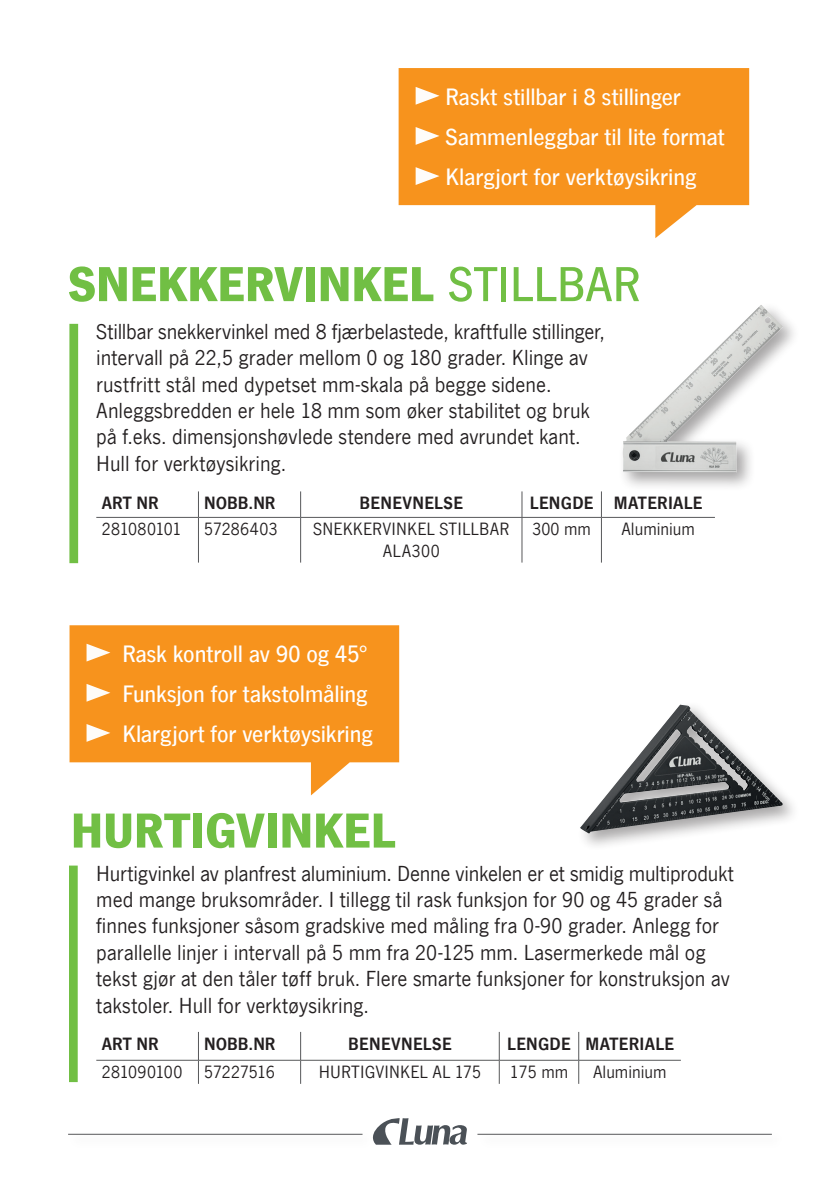
<style>
.page{position:relative;width:840px;height:1191px;background:#fff}
.page>*{position:absolute;margin:0;border:0;box-sizing:border-box;transform-origin:0 0}
.t1{font:900 50px "News Gothic Com";color:#71bf44}
.t2{font:500 24px/40.2px "News Gothic Com";color:#fff}
.t3{font:22px/26.4px "News Gothic Com";color:#231f20}
.t4{font:18px/21.6px "News Gothic Com";letter-spacing:.005em;color:#231f20;text-align:center}
.t5{font:700 18px "News Gothic Com";letter-spacing:.015em;color:#231f20}
.t6{font:18px "News Gothic Com";letter-spacing:-.025em;color:#231f20}
.s1{font-weight:500}
</style>
<div class="page">
<svg style="left:375px;top:1118px;width:92px;height:26px"></svg>
<div style="left:66px;top:1130px;width:309px;height:19px;background:#231f20;opacity:.4"></div>
<hr style="left:68px;top:1134px;width:294px;height:1px;background:#57585a">
<div style="left:475px;top:1130px;width:309px;height:19px;background:#231f20;opacity:.4"></div>
<hr style="left:477px;top:1134px;width:294px;height:1px;background:#57585a">
<div style="left:69px;top:865px;width:9px;height:217px;background:#71bf44"></div>
<svg style="left:198px;top:1032px;width:1px;height:51px"></svg>
<svg style="left:300px;top:1032px;width:1px;height:51px"></svg>
<hr style="left:96px;top:1060px;width:102px;height:1px;background:#57585a">
<hr style="left:198px;top:1060px;width:102px;height:1px;background:#57585a">
<hr style="left:300px;top:1060px;width:199px;height:1px;background:#57585a">
<hr style="left:499px;top:1060px;width:79px;height:1px;background:#57585a">
<hr style="left:578px;top:1060px;width:102px;height:1px;background:#57585a">
<svg style="left:498px;top:1032px;width:1px;height:51px"></svg>
<svg style="left:578px;top:1032px;width:1px;height:51px"></svg>
<div style="left:69px;top:324px;width:9px;height:239px;background:#71bf44"></div>
<svg style="left:198px;top:491px;width:1px;height:26px"></svg>
<svg style="left:300px;top:491px;width:1px;height:26px"></svg>
<hr style="left:198px;top:517px;width:1px;height:45px;background:#57585a">
<hr style="left:300px;top:517px;width:1px;height:45px;background:#57585a">
<hr style="left:96px;top:517px;width:102px;height:1px;background:#57585a">
<hr style="left:198px;top:517px;width:102px;height:1px;background:#57585a">
<hr style="left:300px;top:517px;width:221px;height:1px;background:#57585a">
<hr style="left:521px;top:517px;width:80px;height:1px;background:#57585a">
<hr style="left:601px;top:517px;width:113px;height:1px;background:#57585a">
<svg style="left:521px;top:491px;width:1px;height:26px"></svg>
<hr style="left:521px;top:517px;width:1px;height:45px;background:#57585a">
<hr style="left:600px;top:517px;width:1px;height:45px;background:#57585a">
<svg style="left:398px;top:68px;width:350px;height:170px;fill:#f7931d"></svg>
<svg style="left:415px;top:87px;width:24px;height:18px"></svg>
<svg style="left:415px;top:127px;width:24px;height:18px"></svg>
<svg style="left:415px;top:167px;width:24px;height:18px"></svg>
<svg style="left:69px;top:625px;width:330px;height:170px;fill:#f7931d"></svg>
<svg style="left:86px;top:643px;width:24px;height:18px"></svg>
<svg style="left:86px;top:684px;width:24px;height:17px"></svg>
<svg style="left:86px;top:724px;width:24px;height:18px"></svg>
<div style="left:617px;top:301px;width:183px;height:190px;background:#231f20;opacity:.4"></div>
<img style="left:622px;top:305px;width:160px;height:167px">
<div style="left:576px;top:700px;width:224px;height:151px;background:#231f20;opacity:.4"></div>
<img style="left:579px;top:704px;width:203px;height:129px">
<p class="t2" style="left:445px;top:77px;width:280px">Raskt stillbar i 8 stillinger<br>Sammenleggbar til lite format<br>Klargjort for verktøysikring</p>
<h1 class="t1" style="left:68px;top:256px;width:573px">SNEKKERVINKEL <span class="s1">STILLBAR</span></h1>
<p class="t3" style="left:96px;top:318px;width:510px">Stillbar snekkervinkel med 8 fjærbelastede, kraftfulle stillinger, intervall på 22,5 grader mellom 0 og 180 grader. Klinge av rustfritt stål med dypetset mm-skala på begge sidene.<br>Anleggsbredden er hele 18 mm som øker stabilitet og bruk på f.eks. dimensjonshøvlede stendere med avrundet kant.<br>Hull for verktøysikring.</p>
<p class="t5" style="left:102px;top:493px;width:58px">ART NR</p>
<p class="t5" style="left:204px;top:493px;width:73px">NOBB.NR</p>
<p class="t5" style="left:359px;top:493px;width:105px">BENEVNELSE</p>
<p class="t5" style="left:529px;top:493px;width:174px">LENGDE MATERIALE</p>
<p class="t6" style="left:102px;top:520px;width:81px">281080101</p>
<p class="t4" style="left:204px;top:518px;width:75px">57286403</p>
<p class="t4" style="left:313px;top:518px;width:197px">SNEKKERVINKEL STILLBAR<br>ALA300</p>
<p class="t4" style="left:532px;top:518px;width:60px">300 mm</p>
<p class="t4" style="left:621px;top:518px;width:75px">Aluminium</p>
<p class="t2" style="left:122px;top:633px;width:252px">Rask kontroll av 90 og 45°<br>Funksjon for takstolmåling<br>Klargjort for verktøysikring</p>
<h1 class="t1" style="left:71px;top:802px;width:326px">HURTIGVINKEL</h1>
<p class="t3" style="left:96px;top:860px;width:638px">Hurtigvinkel av planfrest aluminium. Denne vinkelen er et smidig multiprodukt med mange bruksområder. I tillegg til rask funksjon for 90 og 45 grader så finnes funksjoner såsom gradskive med måling fra 0-90 grader. Anlegg for parallelle linjer i intervall på 5 mm fra 20-125 mm. Lasermerkede mål og tekst gjør at den tåler tøff bruk. Flere smarte funksjoner for konstruksjon av takstoler. Hull for verktøysikring.</p>
<p class="t5" style="left:102px;top:1033px;width:58px">ART NR</p>
<p class="t5" style="left:204px;top:1033px;width:73px">NOBB.NR</p>
<p class="t5" style="left:348px;top:1033px;width:105px">BENEVNELSE</p>
<p class="t5" style="left:507px;top:1033px;width:168px">LENGDE MATERIALE</p>
<p class="t4" style="left:102px;top:1061px;width:174px">281090100 57227516</p>
<p class="t4" style="left:318px;top:1061px;width:164px">HURTIGVINKEL AL 175</p>
<p class="t4" style="left:509px;top:1061px;width:60px">175 mm</p>
<p class="t4" style="left:592px;top:1061px;width:75px">Aluminium</p>
</div>
